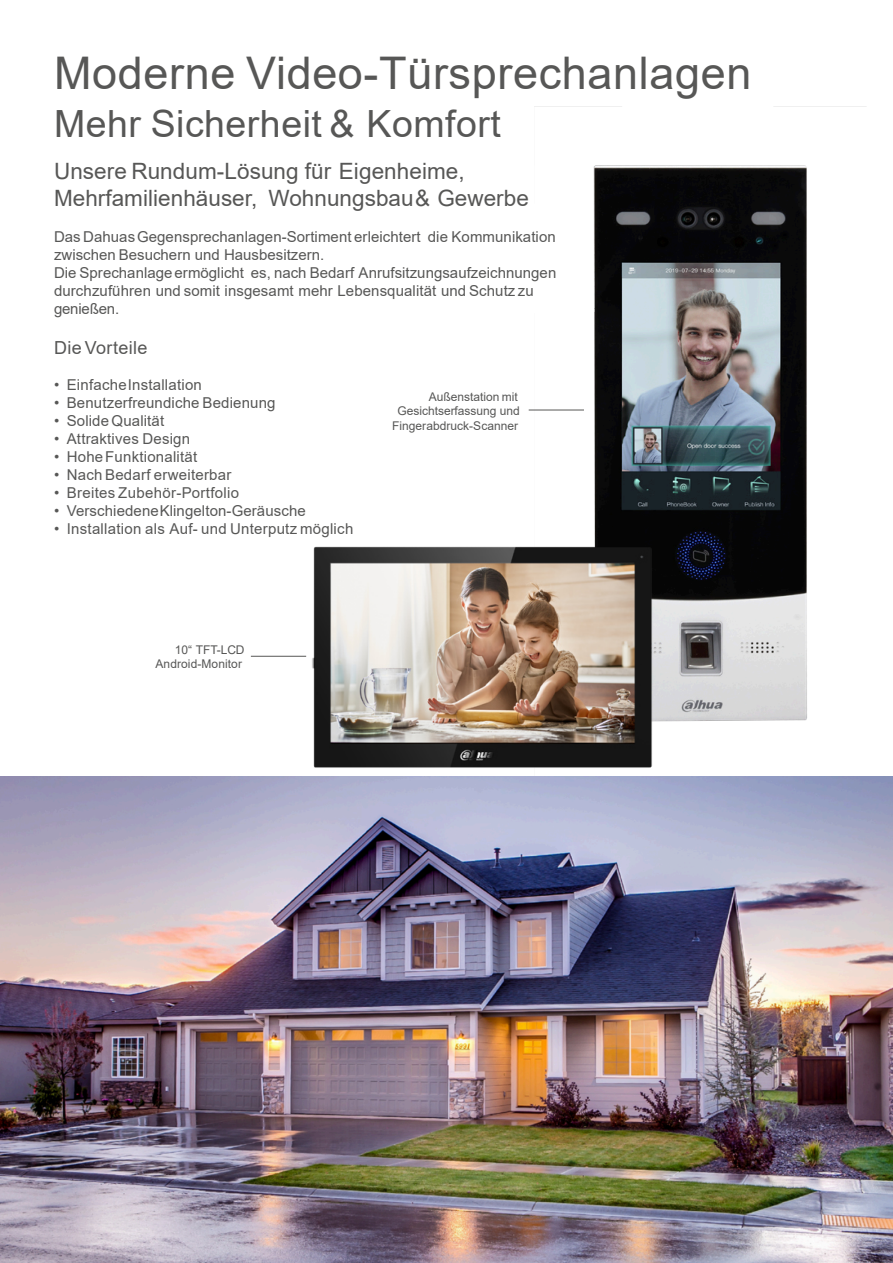
<style>
.page{position:relative;width:893px;height:1263px;background:#fff}
.page>*{position:absolute;margin:0;border:0;box-sizing:border-box;transform-origin:0 0}
.t1{font:45px "Arial";letter-spacing:.015em;color:#575756}
.t2{font:37.5px "Arial";letter-spacing:.015em;color:#575756}
.t3{font:22.5px/27px "Arial";color:#575756}
.t4{font:18px "Arial";letter-spacing:.02em;color:#575756}
.t5{font:15px/18px "Arial";letter-spacing:.005em;color:#575756}
.t6{font:12px/14.4px "Arial";color:#575756;text-align:right}
</style>
<div class="page">
<img style="left:593px;top:165px;width:214px;height:557px">
<img style="left:305px;top:538px;width:355px;height:230px">
<hr style="left:529px;top:410px;width:55px;height:1px;background:#575756">
<hr style="left:251px;top:656px;width:55px;height:1px;background:#575756">
<img style="left:0;top:776px;width:893px;height:487px">
<h1 class="t1" style="left:54px;top:56px;width:699px">Moderne Video-Türsprechanlagen</h1>
<h2 class="t2" style="left:54px;top:109px;width:448px">Mehr Sicherheit &amp; Komfort</h2>
<h3 class="t3" style="left:54px;top:160px;width:476px">Unsere Rundum-Lösung für Eigenheime,<br>Mehrfamilienhäuser, Wohnungsbau &amp; Gewerbe</h3>
<p class="t5" style="left:54px;top:229px;width:504px">Das Dahuas Gegensprechanlagen-Sortiment erleichtert die Kommunikation zwischen Besuchern und Hausbesitzern.<br>Die Sprechanlage ermöglicht es, nach Bedarf Anrufsitzungsaufzeichnungen durchzuführen und somit insgesamt mehr Lebensqualität und Schutz zu genießen.</p>
<p class="t4" style="left:54px;top:340px;width:95px">Die Vorteile</p>
<p class="t5" style="left:54px;top:377px;width:149px">• Einfache Installation</p>
<p class="t5" style="left:54px;top:395px;width:223px">• Benutzerfreundiche Bedienung</p>
<p class="t5" style="left:54px;top:413px;width:112px">• Solide Qualität</p>
<p class="t5" style="left:54px;top:431px;width:138px">• Attraktives Design</p>
<p class="t5" style="left:54px;top:449px;width:145px">• Hohe Funktionalität</p>
<p class="t5" style="left:54px;top:467px;width:179px">• Nach Bedarf erweiterbar</p>
<p class="t5" style="left:54px;top:485px;width:187px">• Breites Zubehör-Portfolio</p>
<p class="t5" style="left:54px;top:503px;width:253px">• Verschiedene Klingelton-Geräusche</p>
<p class="t5" style="left:54px;top:521px;width:301px">• Installation als Auf- und Unterputz möglich</p>
<p class="t6" style="left:392px;top:391px;width:129px">Außenstation mit<br>Gesichtserfassung und<br>Fingerabdruck-Scanner</p>
<p class="t6" style="left:155px;top:643px;width:91px">10“ TFT-LCD<br>Android-Monitor</p>
</div>
